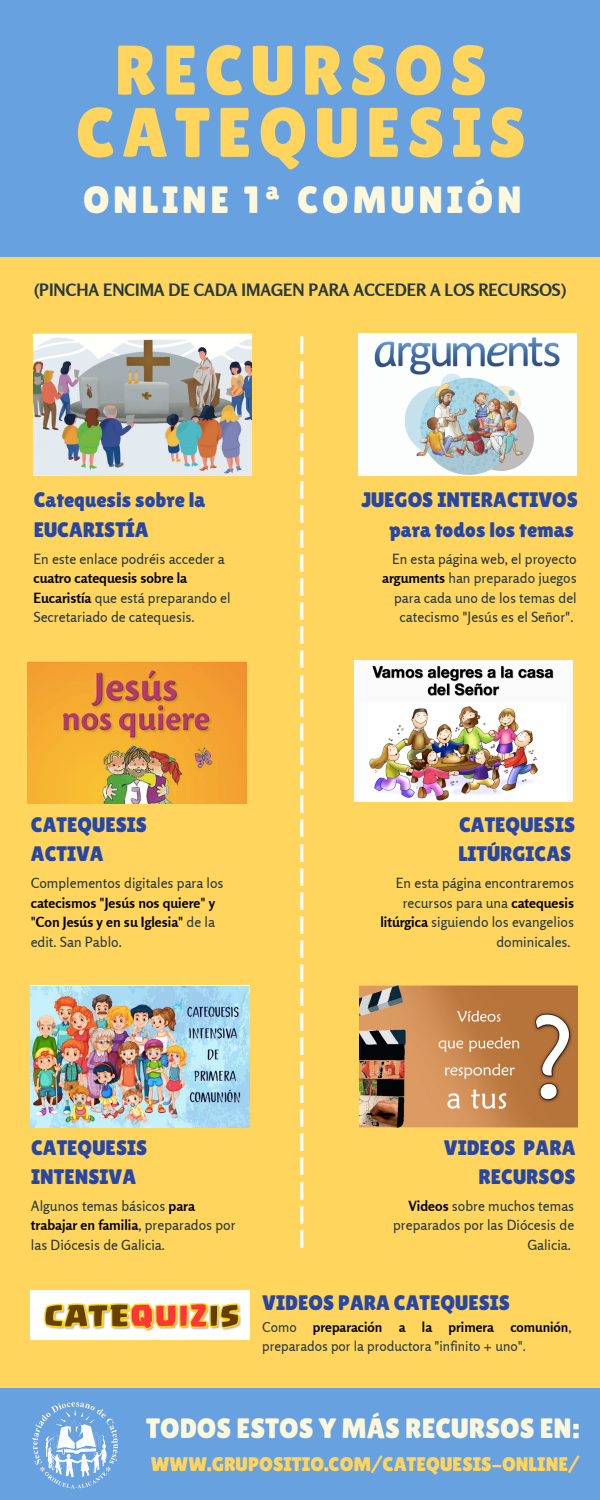
<style>
.page{position:relative;width:600px;height:1500px;background:#68a1e0}
.page>*{position:absolute;margin:0;border:0;box-sizing:border-box;transform-origin:0 0}
.t1{font:70px "Lilita One";letter-spacing:.1em;color:#ffd55d}
.t2{font:49.4px "Lora";color:#fff}
.t3{font:38px "Lilita One";letter-spacing:.1em;color:#fdf8dc}
.t4{font:28px "Lilita One";color:#fdf8dc}
.t5{font:21px/29.2px "Lilita One";color:#2847a4}
.t6{font:19.7px "Lilita One";color:#ffd55d}
.t7{font:700 17px "Rosario";color:#25383d}
.t8{font:14px/19.5px "Rosario";color:#25383d;text-align:right}
.t9{font:700 14px/19.5px "Rosario";color:#000}
.t10{font:13.6px/19px "Rosario";color:#25383d}
.s1{font-weight:700;color:#000}
.s2{font-weight:400;color:#25383d}
</style>
<div class="page">
<div style="left:0;top:257px;width:600px;height:1131px;background:#ffd55d"></div>
<img style="left:359px;top:986px;width:219px;height:142px">
<img style="left:358px;top:333px;width:218px;height:142px">
<img style="left:31px;top:986px;width:218px;height:142px">
<img style="left:354px;top:660px;width:218px;height:142px">
<img style="left:28px;top:662px;width:218px;height:142px">
<img style="left:34px;top:334px;width:218px;height:141px">
<img style="left:31px;top:1290px;width:219px;height:49px">
<img style="left:32px;top:1402px;width:86px;height:87px">
<p class="t1" style="left:115px;top:30px;width:374px">RECURSOS</p>
<p class="t1" style="left:76px;top:92px;width:452px">CATEQUESIS</p>
<p class="t3" style="left:83px;top:178px;width:440px">ONLINE 1ª COMUNIÓN</p>
<p class="t7" style="left:34px;top:279px;width:533px">(PINCHA ENCIMA DE CADA IMAGEN PARA ACCEDER A LOS RECURSOS)</p>
<p class="t5" style="left:34px;top:485px;width:173px">Catequesis sobre la<br>EUCARISTÍA</p>
<p class="t8" style="left:33px;top:549px;width:199px;text-align:left">En este enlace podréis acceder a <span class="s1">cuatro catequesis sobre la<br>Eucaristía</span> que está preparando el<br>Secretariado de catequesis.</p>
<p class="t5" style="left:31px;top:810px;width:118px">CATEQUESIS</p>
<p class="t5" style="left:31px;top:839px;width:74px">ACTIVA</p>
<p class="t9" style="left:31px;top:874px;width:194px"><span class="s2">Complementos digitales para los </span>catecismos "Jesús nos quiere" y "Con Jesús y en su Iglesia" <span class="s2">de la edit. San Pablo.</span></p>
<p class="t5" style="left:31px;top:1133px;width:118px">CATEQUESIS<br>INTENSIVA</p>
<p class="t8" style="left:31px;top:1196px;width:206px;text-align:left">Algunos temas básicos <span class="s1">para trabajar en familia</span>, preparados por las Diócesis de Galicia.</p>
<p class="t2" style="left:336px;top:333px;width:919px;rotate:90deg">--------------------------------------</p>
<p class="t5" style="left:361px;top:485px;width:218px">JUEGOS INTERACTIVOS</p>
<p class="t5" style="left:389px;top:515px;width:186px">para todos los temas</p>
<p class="t8" style="left:382px;top:549px;width:196px">En esta página web, el proyecto <span class="s1">arguments</span> han preparado juegos para cada uno de los temas del catecismo "Jesús es el Señor".</p>
<p class="t5" style="left:458px;top:810px;width:118px">CATEQUESIS<br>LITÚRGICAS</p>
<p class="t8" style="left:380px;top:874px;width:195px">En esta página encontraremos recursos para una <span class="s1">catequesis litúrgica</span> siguiendo los evangelios dominicales.</p>
<p class="t5" style="left:444px;top:1133px;width:133px;text-align:right">VIDEOS PARA<br>RECURSOS</p>
<p class="t8" style="left:393px;top:1196px;width:183px"><span class="s1">Videos</span> sobre muchos temas preparados por las Diócesis de<br>Galicia.</p>
<p class="t5" style="left:262px;top:1288px;width:249px">VIDEOS PARA CATEQUESIS</p>
<p class="t10" style="left:262px;top:1318px;width:311px">Como <span class="s1">preparación a la primera comunión</span>, preparados por la productora "infinito + uno".</p>
<p class="t4" style="left:146px;top:1412px;width:435px">TODOS ESTOS Y MÁS RECURSOS EN:</p>
<p class="t6" style="left:151px;top:1453px;width:430px">WWW.GRUPOSITIO.COM/CATEQUESIS-ONLINE/</p>
</div>
